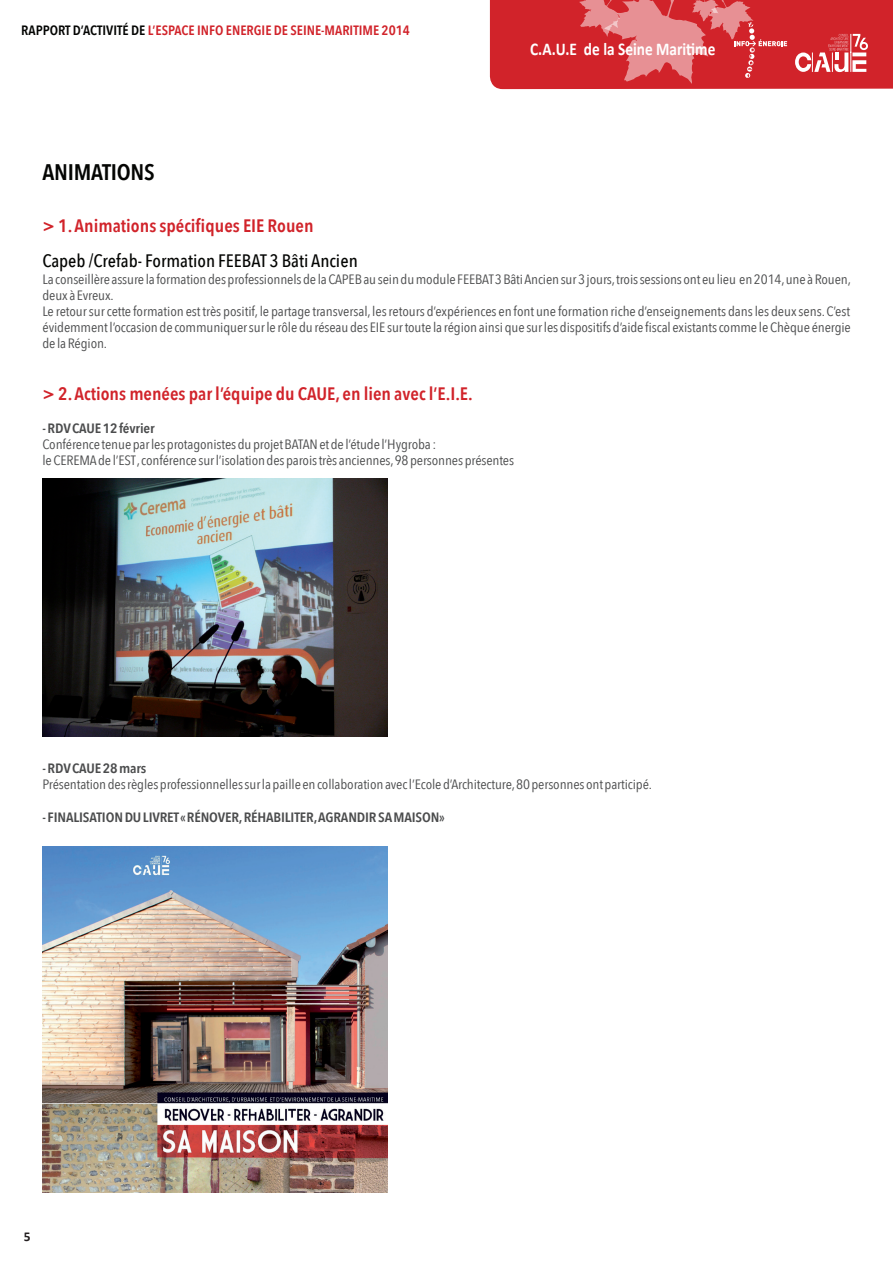
<style>
.page{position:relative;width:893px;height:1263px;background:#fff}
.page>*{position:absolute;margin:0;border:0;box-sizing:border-box;transform-origin:0 0}
.t1{font:600 22.5px "Avenir Next Condensed";color:#040503;scale:1.05 1}
.t2{font:600 18px "Avenir Next Condensed";color:#d1232a;scale:1.05 1}
.t3{font:500 18px "Avenir Next Condensed";color:#040503;scale:1.05 1}
.t4{font:700 18px "Calibri";color:#fff;scale:.85 1}
.t5{font:13.5px/16.2px "Avenir Next Condensed";letter-spacing:-.01em;color:#4b4c4d;scale:1.1 1}
.t6{font:600 13.5px "Avenir Next Condensed";letter-spacing:-.01em;color:#4b4c4d;scale:1.1 1}
.t7{font:600 13.5px "Avenir Next Condensed";color:#d1232a;scale:1.05 1}
.t8{font:700 13.5px "Calibri";color:#231f20}
.s1{color:#040503}
</style>
<div class="page">
<svg style="left:490px;top:0;width:403px;height:89px;background:#d63e45"></svg>
<img style="left:43px;top:478px;width:344px;height:259px">
<img style="left:43px;top:847px;width:344px;height:345px">
<p class="t7" style="left:21px;top:18px;width:372px"><span class="s1">RAPPORT D’ACTIVITÉ DE</span> L’ESPACE INFO ENERGIE DE SEINE-MARITIME 2014</p>
<h2 class="t4" style="left:530px;top:37px;width:220px">C.A.U.E de la Seine Maritime</h2>
<h1 class="t1" style="left:43px;top:153px;width:58px">ANI MATIONS</h1>
<h2 class="t2" style="left:43px;top:210px;width:260px">&gt; 1. ANIMATIONS SPÉCIFIQUES EIE ROUEN</h2>
<h2 class="t3" style="left:43px;top:250px;width:302px">Capeb /Crefab- Formation FEEBAT 3 Bâti Ancien</h2>
<p class="t5" style="left:43px;top:270px;width:267px">La conseillère assure la formation des professionnels de la CAPE</p>
<p class="t5" style="left:355px;top:270px;width:453px">B au sein du module FEEBAT 3 Bâti Ancien sur 3 jours, trois sessions ont eu lieu en 2014, une à Rouen,</p>
<p class="t5" style="left:43px;top:286px;width:736px">deux à Evreux.<br>Le retour sur cette formation est très positif, le partage transversal, les retours d’expériences en font une formation riche d’enseignements dans les deux sens. C’est évidemment l’occasion de communiquer sur le rôle du réseau des EIE sur toute la région ainsi que sur les dispositifs d’aide fiscal existants comme le Chèque énergie de la Région.</p>
<h2 class="t2" style="left:43px;top:378px;width:411px">&gt; 2. ACTIONS MENÉES PAR L’ÉQUIPE DU CAUE, EN LIEN AVEC L’E.I.E.</h2>
<p class="t6" style="left:43px;top:416px;width:103px">- RDV CAUE 12 FÉVRIER</p>
<p class="t5" style="left:43px;top:435px;width:359px">Conférence tenue par les protagonistes du projet BATAN et de l’étude l’Hygroba : le CERE</p>
<p class="t5" style="left:80px;top:452px;width:397px">MA de l’EST , conférence sur l’isolation des parois très anciennes, 98 personnes présentes</p>
<p class="t6" style="left:43px;top:757px;width:96px">- RDV CAUE 28 MARS</p>
<p class="t5" style="left:43px;top:776px;width:556px">Présentation des règles professionnelles sur la paille en collaboration avec l’Ecole d’Architecture, 80 personnes ont participé.</p>
<p class="t6" style="left:43px;top:805px;width:367px">- FINALISATION DU LIVRET « RÉNOVER, RÉHABILITER, AGRANDIR SA MAISON»</p>
<p class="t8" style="left:24px;top:1228px;width:8px">5</p>
</div>
